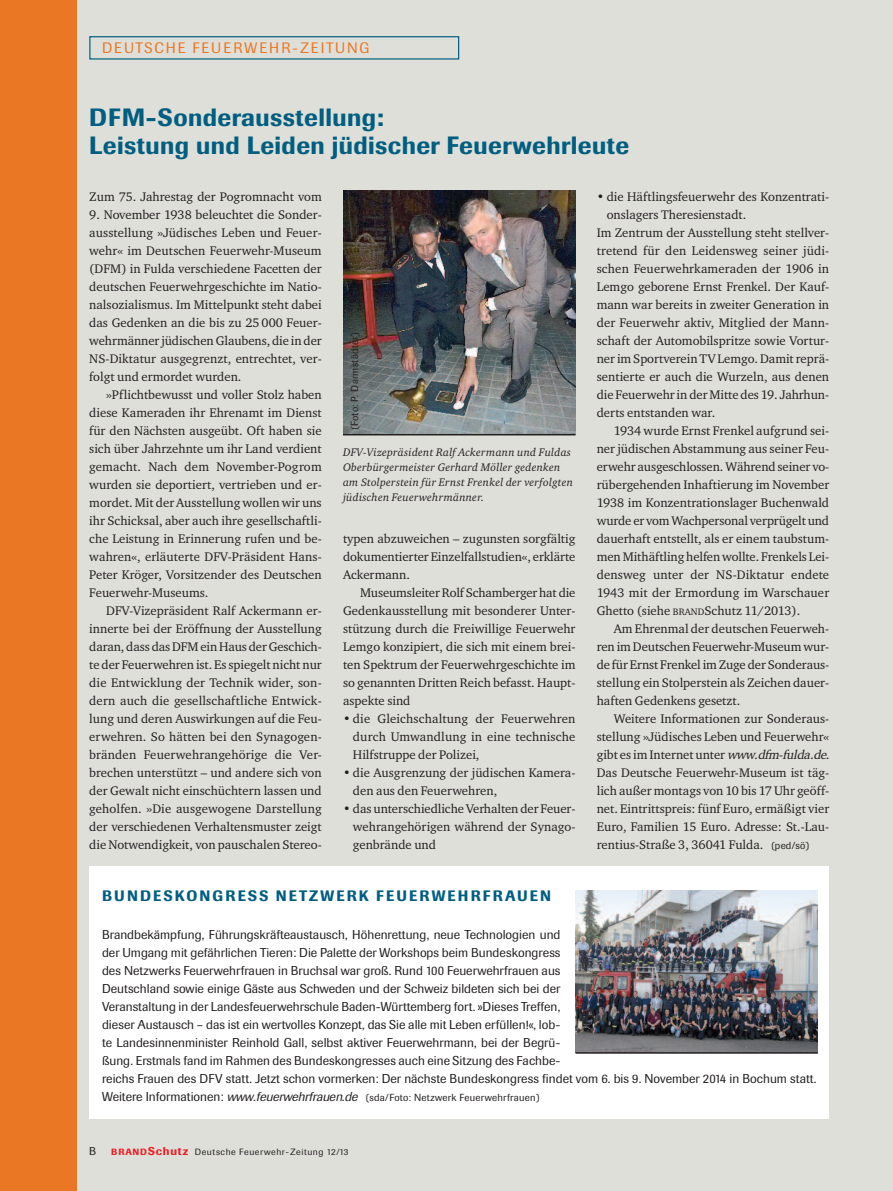
<style>
.page{position:relative;width:893px;height:1191px;background:#dfdfd9}
.page>*{position:absolute;margin:0;border:0;box-sizing:border-box;transform-origin:0 0}
.t1{font:500 24.75px/28.5px "Supersonic BSK";letter-spacing:.02em;color:#005e80}
.t2{font:500 15px "Supersonic BSK";letter-spacing:.145em;color:#005e80}
.t3{font:15px "Supersonic BSK";letter-spacing:.13em;color:#ea7724}
.t4{font:12.75px/18px "Charter ITC";color:#231f20;text-align:justify}
.t5{font:12.75px/18px "Supersonic BSK";color:#231f20}
.t6{font:italic 11.25px/15px "Charter ITC";letter-spacing:.02em;color:#231f20}
.t7{font:11.25px "Supersonic BSK";color:#231f20}
.t8{font:10.2px "Supersonic BSK";letter-spacing:.025em;color:#231f20}
.t9{font:9px "Supersonic BSK";letter-spacing:.06em;color:#231f20}
.s1{font-size:9.6px}
.s2{font-style:italic}
.s3{font-family:"Supersonic BSK";font-size:10.2px}
.s4{font-size:12.75px}
.s5{font-style:italic;font-size:12.75px}
.s6{font-weight:500;color:#ee1d23}
.s7{font-weight:500;font-size:11.25px;color:#ee1d23}
</style>
<div class="page">
<div style="left:89px;top:36px;width:370px;height:24px;border:1px solid #005e80"></div>
<div style="left:0;top:0;width:77px;height:1191px;background:#ea7724"></div>
<img style="left:343px;top:191px;width:232px;height:243px">
<div style="left:89px;top:867px;width:740px;height:252px;background:#fff"></div>
<img style="left:575px;top:891px;width:243px;height:161px">
<hr style="left:343px;top:434px;width:232px;height:1px;background:#231f20">
<hr style="left:575px;top:1052px;width:243px;height:1px;background:#231f20">
<p class="t3" style="left:102px;top:39px;width:269px">DEUTSCHE FEUERWEHR-ZEITUNG</p>
<h1 class="t1" style="left:89px;top:103px;width:541px">DFM-Sonderausstellung:<br>Leistung und Leiden jüdischer Feuerwehrleute</h1>
<p class="t4" style="left:597px;top:187px;width:234px">• die Häftlingsfeuerwehr des Konzentrati-</p>
<p class="t4" style="left:607px;top:205px;width:141px">onslagers Theresienstadt.</p>
<p class="t4" style="left:597px;top:223px;width:234px">Im Zentrum der Ausstellung steht stellver-</p>
<p class="t4" style="left:597px;top:241px;width:234px">tretend für den Leidensweg seiner jüdi-</p>
<p class="t4" style="left:597px;top:259px;width:234px">schen Feuerwehrkameraden der 1906 in</p>
<p class="t4" style="left:597px;top:277px;width:234px">Lemgo geborene Ernst Frenkel. Der Kauf-</p>
<p class="t4" style="left:597px;top:295px;width:234px">mann war bereits in zweiter Generation in</p>
<p class="t4" style="left:597px;top:313px;width:234px">der Feuerwehr aktiv, Mitglied der Mann-</p>
<p class="t4" style="left:597px;top:331px;width:234px">schaft der Automobilspritze sowie Vortur-</p>
<p class="t4" style="left:597px;top:349px;width:234px">ner im Sportverein TVLemgo. Damitreprä-</p>
<p class="t4" style="left:597px;top:367px;width:234px">sentierte er auch die Wurzeln, aus denen</p>
<p class="t4" style="left:597px;top:385px;width:234px">die Feuerwehr in der Mitte des 19. Jahrhun-</p>
<p class="t4" style="left:597px;top:403px;width:120px">derts entstanden war.</p>
<p class="t4" style="left:614px;top:421px;width:217px">1934 wurde Ernst Frenkel aufgrund sei-</p>
<p class="t4" style="left:597px;top:439px;width:234px">ner jüdischen Abstammung aus seiner Feu-</p>
<p class="t4" style="left:597px;top:457px;width:234px">erwehr ausgeschlossen. Während seiner vo-</p>
<p class="t4" style="left:597px;top:475px;width:234px">rübergehenden Inhaftierung im November</p>
<p class="t4" style="left:597px;top:493px;width:234px">1938 im Konzentrationslager Buchenwald</p>
<p class="t4" style="left:597px;top:511px;width:234px">wurde er vom Wachpersonal verprügelt und</p>
<p class="t4" style="left:597px;top:529px;width:234px">dauerhaft entstellt, als er einem taubstum-</p>
<p class="t4" style="left:597px;top:547px;width:234px">men Mithäftling helfen wollte. Frenkels Lei-</p>
<p class="t4" style="left:597px;top:565px;width:234px">densweg unter der NS-Diktatur endete</p>
<p class="t4" style="left:597px;top:583px;width:234px">1943 mit der Ermordung im Warschauer</p>
<p class="t4" style="left:597px;top:601px;width:205px">Ghetto (siehe <span class="s1">BRAND</span>Schutz 11/2013).</p>
<p class="t4" style="left:614px;top:619px;width:217px">Am Ehrenmal der deutschen Feuerweh-</p>
<p class="t4" style="left:597px;top:637px;width:234px">ren im Deutschen Feuerwehr-Museum wur-</p>
<p class="t4" style="left:597px;top:655px;width:234px">de für Ernst Frenkel im Zuge der Sonderaus-</p>
<p class="t4" style="left:597px;top:673px;width:234px">stellung ein Stolperstein als Zeichen dauer-</p>
<p class="t4" style="left:597px;top:691px;width:145px">haften Gedenkens gesetzt.</p>
<p class="t4" style="left:614px;top:709px;width:217px">Weitere Informationen zur Sonderaus-</p>
<p class="t4" style="left:597px;top:727px;width:234px">stellung »Jüdisches Leben und Feuerwehr«</p>
<p class="t4" style="left:597px;top:745px;width:236px">gibt es im Internet unter <span class="s2">www.dfm-fulda.de.</span></p>
<p class="t4" style="left:597px;top:763px;width:234px">Das Deutsche Feuerwehr-Museum ist täg-</p>
<p class="t4" style="left:597px;top:781px;width:234px">lich außer montags von 10 bis 17 Uhr geöff-</p>
<p class="t4" style="left:597px;top:799px;width:234px">net. Eintrittspreis: fünf Euro, ermäßigt vier</p>
<p class="t4" style="left:597px;top:817px;width:234px">Euro, Familien 15 Euro. Adresse: St.-Lau-</p>
<p class="t4" style="left:597px;top:835px;width:214px">rentius-Straße 3, 36041 Fulda. <span class="s3">(ped/sö)</span></p>
<p class="t4" style="left:89px;top:187px;width:234px">Zum 75. Jahrestag der Pogromnacht vom</p>
<p class="t4" style="left:89px;top:205px;width:234px">9. November 1938 beleuchtet die Sonder&shy;ausstellung »Jüdisches Leben und Feuer&shy;wehr« im Deutschen Feuerwehr-Museum (DFM) in Fulda verschiedene Facetten der deutschen Feuerwehrgeschichte im Natio&shy;nalsozialismus. Im Mittelpunkt steht dabei das Gedenken an die bis zu 25 000 Feuer&shy;wehrmännerjüdischen Glaubens, die in der NS-Diktatur ausgegrenzt, entrechtet, ver&shy;folgt und ermordet wurden.</p>
<p class="t4" style="left:89px;top:385px;width:234px;text-indent:17px">»Pflichtbewusst und voller Stolz haben diese Kameraden ihr Ehrenamt im Dienst für den Nächsten ausgeübt. Oft haben sie sich über Jahrzehnte um ihr Land verdient gemacht. Nach dem November-Pogrom wurden sie deportiert, vertrieben und er&shy;mordet. Mit der Ausstellung wollen wir uns ihr Schicksal, aber auch ihre gesellschaftli&shy;che Leistung in Erinnerung rufen und be&shy;wahren«, erläuterte DFV-Präsident Hans-Peter Kröger, Vorsitzender des Deutschen Feuerwehr-Museums.</p>
<p class="t4" style="left:89px;top:601px;width:234px;text-indent:17px">DFV-Vizepräsident Ralf Ackermann er&shy;innerte bei der Eröffnung der Ausstellung daran, dass dasDFM einHaus derGeschich&shy;te der Feuerwehren ist. Es spiegelt nicht nur die Entwicklung der Technik wider, son&shy;dern auch die gesellschaftliche Entwick&shy;lung und deren Auswirkungen auf die Feu&shy;erwehren. So hätten bei den Synagogen&shy;bränden Feuerwehrangehörige die Ver&shy;brechen unterstützt – und andere sich von der Gewalt nicht einschüchtern lassen und geholfen. »Die ausgewogene Darstellung der verschiedenen Verhaltensmuster zeigt die Notwendigkeit, von pauschalen Stereo-</p>
<p class="t2" style="left:102px;top:887px;width:451px">BUNDESKONGRESS NETZWERK FEUERWEHRFRAUEN</p>
<p class="t5" style="left:102px;top:925px;width:716px">Brandbekämpfung, Führungskräfteaustausch, Höhenrettung, neue Technologien und<br>der Umgang mit gefährlichen Tieren: Die Palette der Workshops beim Bundeskongress<br>des Netzwerks Feuerwehrfrauen in Bruchsal war groß. Rund 100 Feuerwehrfrauen aus<br>Deutschland sowie einige Gäste aus Schweden und der Schweiz bildeten sich bei der<br>Veranstaltung in der Landesfeuerwehrschule Baden-Württemberg fort. »Dieses Treffen,<br>dieser Austausch – das ist ein wertvolles Konzept, das Sie alle mit Leben erfüllen!«, lob-<br>te Landesinnenminister Reinhold Gall, selbst aktiver Feuerwehrmann, bei der Begrü-<br>ßung. Erstmals fand im Rahmen des Bundeskongresses auch eine Sitzung des Fachbe-<br>reichs Frauen des DFV statt. Jetzt schon vormerken: Der nächste Bundeskongress findet vom 6. bis 9. November 2014 in Bochum statt.</p>
<p class="t8" style="left:102px;top:1091px;width:439px"><span class="s4">Weitere Informationen:</span> <span class="s5">www.feuerwehrfrauen.de</span> (sda/Foto: Netzwerk Feuerwehrfrauen)</p>
<p class="t8" style="left:349px;top:430px;width:98px;rotate:-90deg">(Foto: P. Darmstädter)</p>
<p class="t6" style="left:343px;top:444px;width:232px">DFV-Vizepräsident Ralf Ackermann und Fuldas Oberbürgermeister Gerhard Möller gedenken am Stolperstein für Ernst Frenkel der verfolgten jüdischen Feuerwehrmänner.</p>
<p class="t4" style="left:343px;top:529px;width:234px">typen abzuweichen – zugunsten sorgfältig dokumentierter Einzelfallstudien«, erklärte Ackermann.</p>
<p class="t4" style="left:343px;top:583px;width:234px;text-indent:17px">MuseumsleiterRolf Schamberger hat die Gedenkausstellung mit besonderer Unter&shy;stützung durch die Freiwillige Feuerwehr Lemgo konzipiert, die sich mit einem brei&shy;ten Spektrum der Feuerwehrgeschichte im so genannten Dritten Reich befasst. Haupt&shy;aspekte sind</p>
<p class="t4" style="left:353px;top:709px;width:224px;text-indent:-10px">• die Gleichschaltung der Feuerwehren durch Umwandlung in eine technische Hilfstruppe der Polizei,</p>
<p class="t4" style="left:353px;top:763px;width:224px;text-indent:-10px">• die Ausgrenzung der jüdischen Kamera&shy;den aus den Feuerwehren,</p>
<p class="t4" style="left:353px;top:799px;width:224px;text-indent:-10px">• das unterschiedliche Verhalten der Feuer&shy;wehrangehörigen während der Synago&shy;genbrände und</p>
<p class="t7" style="left:89px;top:1144px;width:8px">B</p>
<p class="t9" style="left:111px;top:1146px;width:238px"><span class="s6">BRAND</span><span class="s7">Schutz</span> Deutsche Feuerwehr-Zeitung 12/13</p>
</div>
